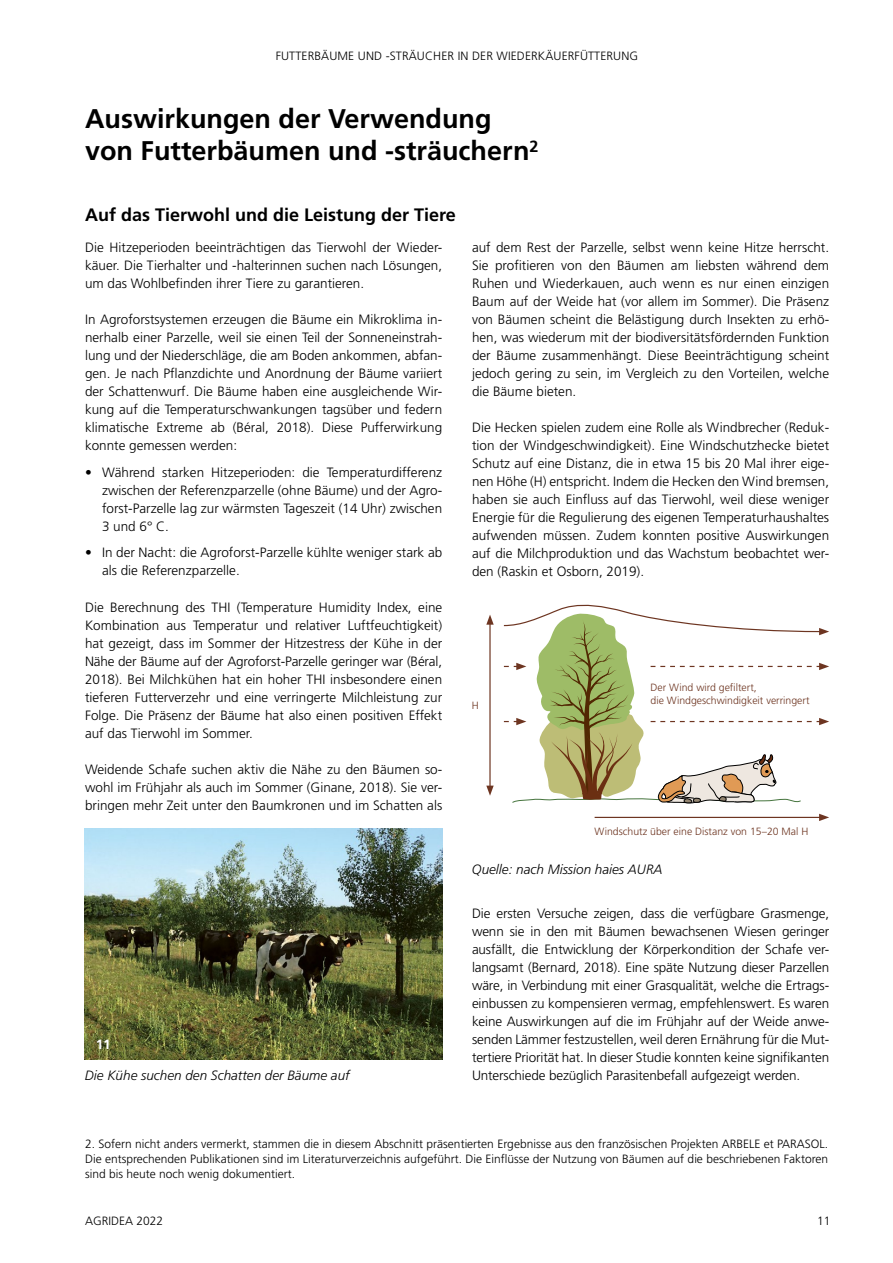
<style>
.page{position:relative;width:893px;height:1263px;background:#fff}
.page>*{position:absolute;margin:0;border:0;box-sizing:border-box;transform-origin:0 0}
.t1{font:700 27px/31.5px "Frutiger LT Pro";color:#000}
.t2{font:700 18px "Frutiger LT Pro";color:#000}
.t3{font:300 13.5px/18px "Frutiger LT Pro";color:#000;text-align:justify}
.t4{font:300 13.5px/18px "Frutiger";color:#000;text-align:justify}
.t5{font:italic 300 13.5px "Frutiger LT Pro";color:#000}
.t6{font:700 13.5px "Frutiger LT Pro";color:#fff}
.t7{font:300 12px/15px "Frutiger LT Pro";color:#000;text-align:justify}
.t8{font:300 10.5px/13.5px "Frutiger LT Pro";color:#6d3521}
</style>
<div class="page">
<hr style="left:489px;top:622px;width:2px;height:166px;background:#6d3521">
<svg style="left:486px;top:615px;width:8px;height:10px"></svg>
<svg style="left:486px;top:786px;width:8px;height:10px"></svg>
<svg style="left:503px;top:604px;width:326px;height:217px"></svg>
<img style="left:85px;top:828px;width:357px;height:231px">
<p class="t7" style="left:276px;top:48px;width:13px">Futterb</p>
<p class="t7" style="left:321px;top:48px;width:17px">äume</p>
<p class="t7" style="left:358px;top:48px;width:9px">und</p>
<p class="t7" style="left:386px;top:48px;width:40px">-sträucher</p>
<p class="t7" style="left:458px;top:48px;width:22px">in der</p>
<p class="t7" style="left:497px;top:48px;width:22px">Wiederk</p>
<p class="t7" style="left:545px;top:48px;width:16px">äuerf</p>
<p class="t7" style="left:580px;top:48px;width:17px">ütterung</p>
<h1 class="t1" style="left:85px;top:103px;width:455px">Auswirkungen der Verwendung von Futterbäumen und -sträuchern<sup>2</sup></h1>
<h2 class="t2" style="left:85px;top:204px;width:372px">Auf das Tierwohl und die Leistung der Tiere</h2>
<p class="t3" style="left:85px;top:238px;width:359px">Die Hitzeperioden beeinträchtigen das Tierwohl der Wieder&shy;käuer. Die Tierhalter und -halterinnen suchen nach Lösungen, um das Wohlbefinden ihrer Tiere zu garantieren.</p>
<p class="t3" style="left:85px;top:310px;width:359px">In Agroforstsystemen erzeugen die Bäume ein Mikroklima in&shy;nerhalb einer Parzelle, weil sie einen Teil der Sonneneinstrah&shy;lung und der Niederschläge, die am Boden ankommen, abfan&shy;gen. Je nach Pflanzdichte und Anordnung der Bäume variiert der Schattenwurf. Die Bäume haben eine ausgleichende Wir&shy;kung auf die Temperaturschwankungen tagsüber und federn klimatische Extreme ab (Béral, 2018). Diese Pufferwirkung konnte gemessen werden:</p>
<p class="t4" style="left:102px;top:463px;width:342px;text-indent:-17px">• Während starken Hitzeperioden: die Temperaturdifferenz zwischen der Referenzparzelle (ohne Bäume) und der Agro&shy;forst-Parzelle lag zur wärmsten Tageszeit (14 Uhr) zwischen 3 und 6° C.</p>
<p class="t4" style="left:102px;top:543px;width:342px;text-indent:-17px">• In der Nacht: die Agroforst-Parzelle kühlte weniger stark ab als die Referenzparzelle.</p>
<p class="t3" style="left:85px;top:598px;width:359px">Die Berechnung des THI (Temperature Humidity Index, eine Kombination aus Temperatur und relativer Luftfeuchtigkeit) hat gezeigt, dass im Sommer der Hitzestress der Kühe in der Nähe der Bäume auf der Agroforst-Parzelle geringer war (Béral, 2018). Bei Milchkühen hat ein hoher THI insbesondere einen tieferen Futterverzehr und eine verringerte Milchleistung zur Folge. Die Präsenz der Bäume hat also einen positiven Effekt auf das Tierwohl im Sommer.</p>
<p class="t3" style="left:85px;top:760px;width:359px">Weidende Schafe suchen aktiv die Nähe zu den Bäumen so&shy;wohl im Frühjahr als auch im Sommer (Ginane, 2018). Sie ver&shy;bringen mehr Zeit unter den Baumkronen und im Schatten als</p>
<p class="t6" style="left:96px;top:1036px;width:17px">11</p>
<p class="t5" style="left:85px;top:1067px;width:266px">Die Kühe suchen den Schatten der Bäume auf</p>
<p class="t3" style="left:472px;top:238px;width:359px">auf dem Rest der Parzelle, selbst wenn keine Hitze herrscht.<br>Sie profitieren von den Bäumen am liebsten während dem Ruhen und Wiederkauen, auch wenn es nur einen einzigen Baum auf der Weide hat (vor allem im Sommer). Die Präsenz von Bäumen scheint die Belästigung durch Insekten zu erhö&shy;hen, was wiederum mit der biodiversitätsfördernden Funktion der Bäume zusammenhängt. Diese Beeinträchtigung scheint jedoch gering zu sein, im Vergleich zu den Vorteilen, welche die Bäume bieten.</p>
<p class="t3" style="left:472px;top:418px;width:359px">Die Hecken spielen zudem eine Rolle als Windbrecher (Reduk&shy;tion der Windgeschwindigkeit). Eine Windschutzhecke bietet Schutz auf eine Distanz, die in etwa 15 bis 20 Mal ihrer eige&shy;nen Höhe (H) entspricht. Indem die Hecken den Wind bremsen, haben sie auch Einfluss auf das Tierwohl, weil diese weniger Energie für die Regulierung des eigenen Temperaturhaushaltes aufwenden müssen. Zudem konnten positive Auswirkungen auf die Milchproduktion und das Wachstum beobachtet wer&shy;den (Raskin et Osborn, 2019).</p>
<p class="t8" style="left:472px;top:699px;width:9px">H</p>
<p class="t8" style="left:651px;top:680px;width:160px">Der Wind wird gefiltert,<br>die Windgeschwindigkeit verringert</p>
<p class="t8" style="left:595px;top:825px;width:215px">Windschutz über eine Distanz von 15–20 Mal H</p>
<p class="t5" style="left:472px;top:861px;width:192px">Quelle: nach Mission haies AURA</p>
<p class="t3" style="left:472px;top:904px;width:359px">Die ersten Versuche zeigen, dass die verfügbare Grasmenge, wenn sie in den mit Bäumen bewachsenen Wiesen geringer ausfällt, die Entwicklung der Körperkondition der Schafe ver&shy;langsamt (Bernard, 2018). Eine späte Nutzung dieser Parzellen wäre, in Verbindung mit einer Grasqualität, welche die Ertrags&shy;einbussen zu kompensieren vermag, empfehlenswert. Es waren keine Auswirkungen auf die im Frühjahr auf der Weide anwe&shy;senden Lämmer festzustellen, weil deren Ernährung für die Mut&shy;tertiere Priorität hat. In dieser Studie konnten keine signifikanten Unterschiede bezüglich Parasitenbefall aufgezeigt werden.</p>
<p class="t7" style="left:85px;top:1136px;width:745px">2. Sofern nicht anders vermerkt, stammen die in diesem Abschnitt präsentierten Ergebnisse aus den französischen Projekten ARBELE et PARASOL.<br>Die entsprechenden Publikationen sind im Literaturverzeichnis aufgeführt. Die Einflüsse der Nutzung von Bäumen auf die beschriebenen Faktoren sind bis heute noch wenig dokumentiert.</p>
<p class="t7" style="left:85px;top:1213px;width:80px">AGRIDEA 2022</p>
<p class="t7" style="left:817px;top:1213px;width:15px">11</p>
</div>
